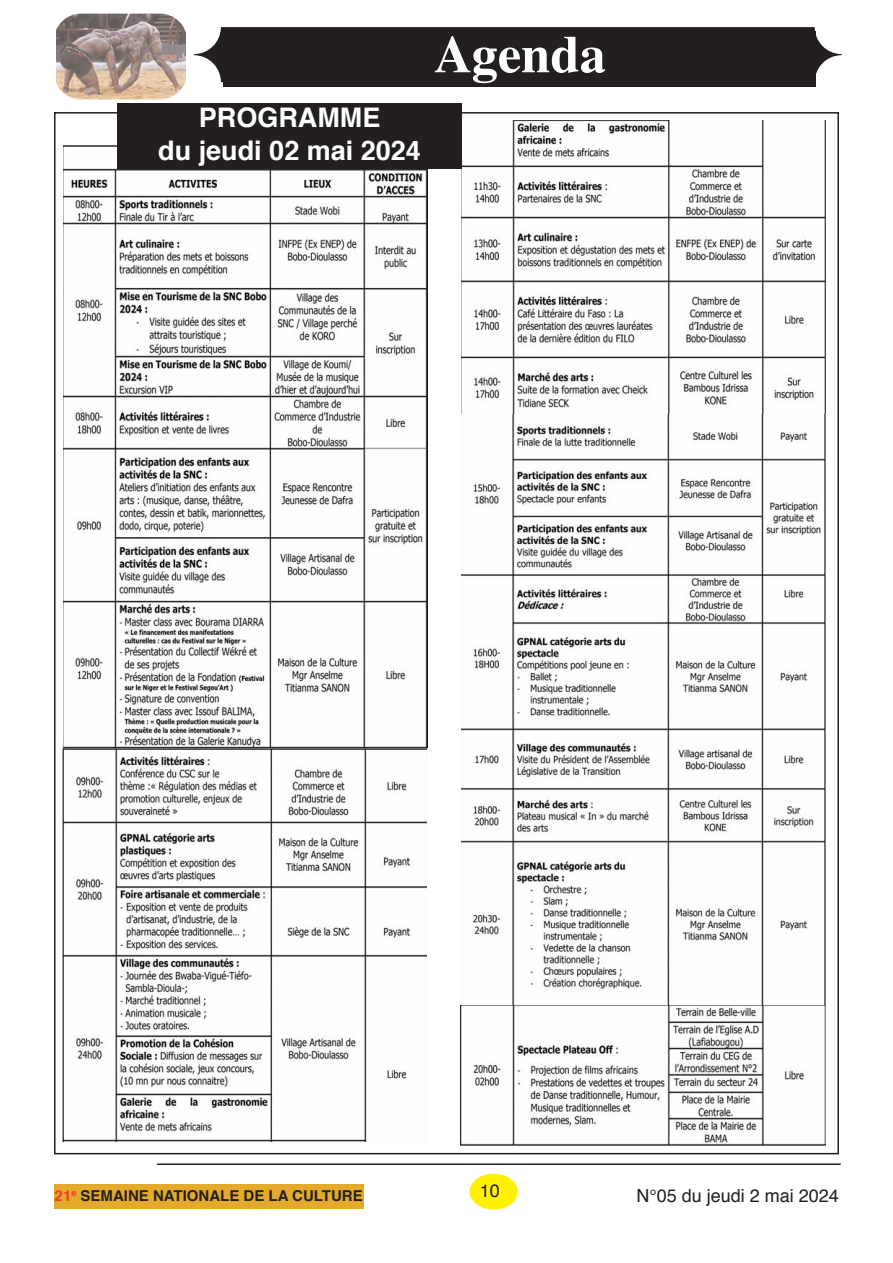
<style>
.page{position:relative;width:893px;height:1263px;background:#fff}
.page>*{position:absolute;margin:0;border:0;box-sizing:border-box;transform-origin:0 0}
.t1{font:700 52.5px "Times";color:#fff}
.t2{font:700 27px/32.4px "Helvetica";color:#fff;text-align:center}
.t3{font:18px "Helvetica";color:#231f20}
.t4{font:700 15px "Helvetica";color:#231f20}
.s1{color:#ef3e25}
</style>
<div class="page">
<img style="left:57px;top:14px;width:129px;height:85px">
<hr style="left:157px;top:1163px;width:684px;height:2px;background:#231f20">
<div style="left:469px;top:1174px;width:49px;height:35px;background:#fff101;border-radius:50%"></div>
<div style="left:54px;top:1184px;width:309px;height:25px;background:#e3aa2b"></div>
<svg style="left:194px;top:27px;width:648px;height:55px;fill:#231f20"></svg>
<div style="left:224px;top:32px;width:592px;height:55px;background:#231f20"></div>
<img style="left:63px;top:145px;width:365px;height:604px">
<img style="left:62px;top:748px;width:365px;height:394px">
<img style="left:461px;top:121px;width:365px;height:294px">
<svg style="left:461px;top:415px;width:365px;height:589px"></svg>
<img style="left:461px;top:1006px;width:364px;height:139px">
<div style="left:117px;top:103px;width:345px;height:65px;background:#231f20"></div>
<h2 class="t2" style="left:158px;top:104px;width:264px">PROGRAMME<br>du jeudi 02 mai 2024</h2>
<h1 class="t1" style="left:434px;top:33px;width:174px">Agenda</h1>
<p class="t4" style="left:55px;top:1189px;width:310px"><span class="s1">21</span><sup>e</sup> SEMAINE NATIONALE DE LA CULTURE</p>
<p class="t3" style="left:480px;top:1183px;width:22px">10</p>
<p class="t3" style="left:637px;top:1188px;width:204px">N°05 du jeudi 2 mai 2024</p>
</div>
